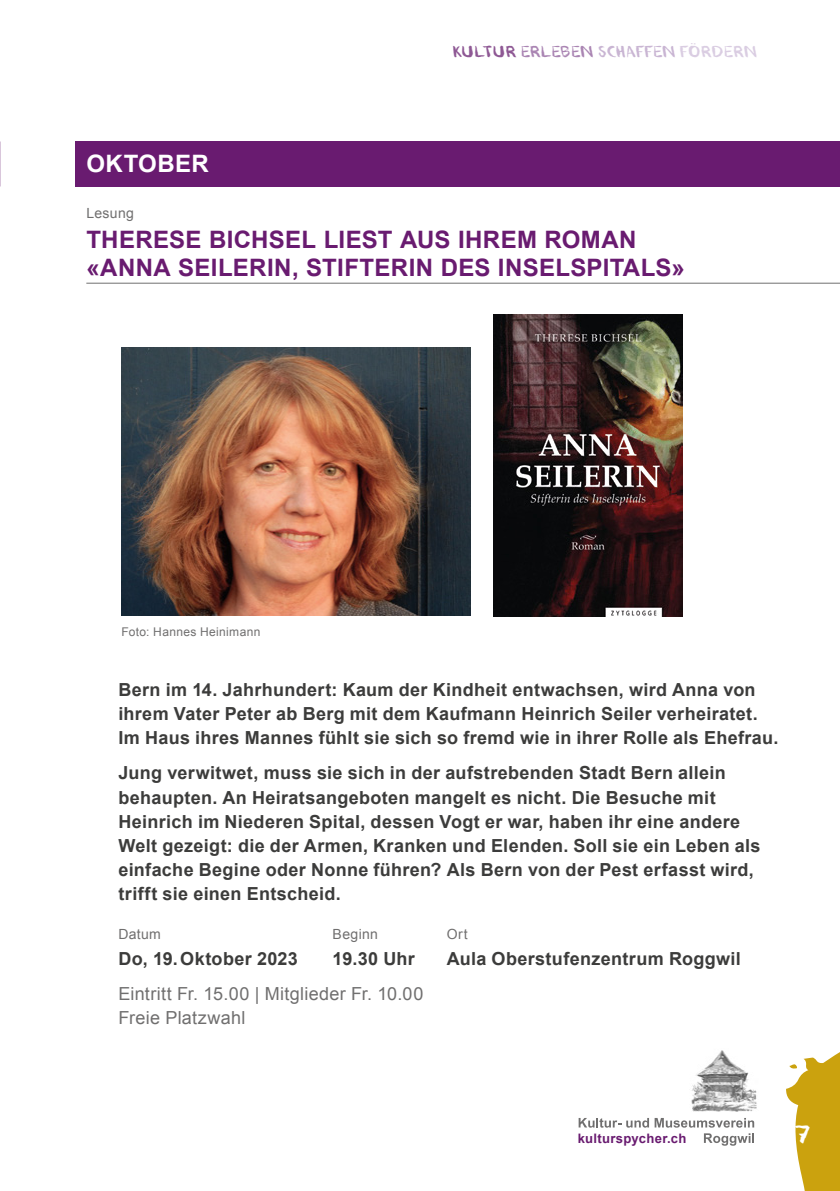
<style>
.page{position:relative;width:840px;height:1191px;background:#fff}
.page>*{position:absolute;margin:0;border:0;box-sizing:border-box;transform-origin:0 0}
.t1{font:700 24px/28px "Arial";letter-spacing:.015em;color:#691b70}
.t2{font:700 24px "Arial";letter-spacing:.015em;color:#fff}
.t3{font:italic 22px "Blemished";color:#fff}
.t4{font:700 18px/24px "Arial";letter-spacing:.02em;color:#3c3c3b}
.t5{font:18px/24px "Arial";letter-spacing:.015em;color:#706f6f}
.t6{font:italic 14px "Blemished";color:#c9b5d3}
.t7{font:14px "Arial";letter-spacing:.025em;color:#706f6f}
.t8{font:700 13px "Arial";letter-spacing:.025em;color:#691b70}
.t9{font:12px "Arial";letter-spacing:.03em;color:#706f6f}
.s1{color:#8e5894}
.s2{color:#aa85b3}
.s3{color:#dacde2}
</style>
<div class="page">
<div style="left:75px;top:141px;width:764px;height:46px;background:#691b70"></div>
<svg style="left:786px;top:1052px;width:53px;height:139px"></svg>
<hr style="left:86px;top:283px;width:753px;height:1px;background:#706f6f">
<img style="left:691px;top:1050px;width:66px;height:62px">
<svg style="left:578px;top:1118px;width:70px;height:9px"></svg>
<svg style="left:654px;top:1118px;width:99px;height:9px"></svg>
<svg style="left:704px;top:1133px;width:49px;height:12px"></svg>
<img style="left:121px;top:347px;width:349px;height:269px">
<img style="left:493px;top:314px;width:189px;height:303px">
<p class="t6" style="left:454px;top:42px;width:308px"><span class="s1">KULTUR</span> <span class="s2">ERLEBEN</span> SCHAFFEN <span class="s3">FÖRDERN</span></p>
<h1 class="t2" style="left:86px;top:148px;width:124px">OKTOBER</h1>
<p class="t7" style="left:86px;top:204px;width:49px">Lesung</p>
<h1 class="t1" style="left:86px;top:226px;width:599px">THERESE BICHSEL LIEST AUS IHREM ROMAN «ANNA SEILERIN, STIFTERIN DES INSELSPITALS»</h1>
<p class="t9" style="left:121px;top:624px;width:140px">Foto: Hannes Heinimann</p>
<p class="t4" style="left:118px;top:678px;width:661px">Bern im 14. Jahrhundert: Kaum der Kindheit entwachsen, wird Anna von ihrem Vater Peter ab Berg mit dem Kaufmann Heinrich Seiler verheiratet.<br>Im Haus ihres Mannes fühlt sie sich so fremd wie in ihrer Rolle als Ehefrau.</p>
<p class="t4" style="left:118px;top:761px;width:643px">Jung verwitwet, muss sie sich in der aufstrebenden Stadt Bern allein behaupten. An Heiratsangeboten mangelt es nicht. Die Besuche mit Heinrich im Niederen Spital, dessen Vogt er war, haben ihr eine andere Welt gezeigt: die der Armen, Kranken und Elenden. Soll sie ein Leben als einfache Begine oder Nonne führen? Als Bern von der Pest erfasst wird, trifft sie einen Entscheid.</p>
<p class="t7" style="left:118px;top:924px;width:44px">Datum</p>
<p class="t7" style="left:332px;top:924px;width:47px">Beginn</p>
<p class="t7" style="left:446px;top:924px;width:22px">Ort</p>
<p class="t4" style="left:118px;top:947px;width:181px">Do, 19.Oktober 2023</p>
<p class="t4" style="left:332px;top:947px;width:84px">19.30 Uhr</p>
<p class="t4" style="left:446px;top:947px;width:295px">Aula Oberstufenzentrum Roggwil</p>
<p class="t5" style="left:118px;top:981px;width:306px">Eintritt Fr. 15.00 | Mitglieder Fr. 10.00<br>Freie Platzwahl</p>
<p class="t8" style="left:577px;top:1129px;width:110px">kulturspycher.ch</p>
<p class="t3" style="left:797px;top:1119px;width:23px">7</p>
</div>
